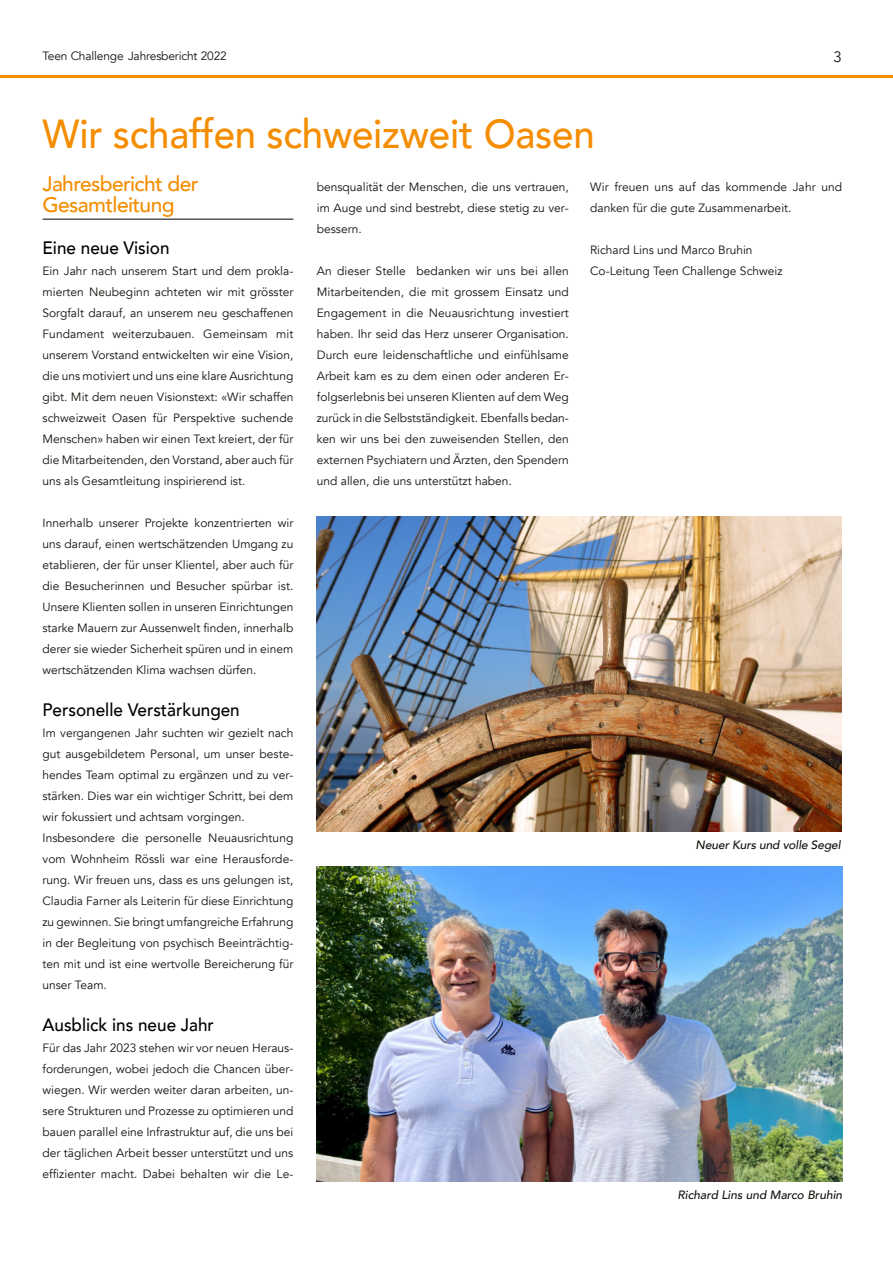
<style>
.page{position:relative;width:893px;height:1263px;background:#fff}
.page>*{position:absolute;margin:0;border:0;box-sizing:border-box;transform-origin:0 0}
.t1{font:500 40.5px "Avenir";letter-spacing:-.005em;color:#f48d00;scale:.95 1}
.t2{font:500 21px/21px "Avenir";letter-spacing:-.03em;color:#f48d00}
.t3{font:500 18px "Avenir";color:#000;scale:.95 1}
.t4{font:15px "Avenir";color:#12120d}
.t5{font:12px/21px "Avenir";color:#12120d;text-align:justify}
.t6{font:italic 500 12px "Avenir";letter-spacing:-.01em;color:#12120d}
</style>
<div class="page">
<hr style="left:0;top:75px;width:893px;height:3px;background:#f48d00">
<hr style="left:43px;top:218px;width:250px;height:2px;background:#555756">
<img style="left:317px;top:517px;width:525px;height:314px">
<img style="left:317px;top:867px;width:525px;height:314px">
<p class="t5" style="left:43px;top:46px;width:186px">Teen Challenge Jahresbericht 2022</p>
<p class="t4" style="left:834px;top:47px;width:10px">3</p>
<h1 class="t1" style="left:43px;top:108px;width:583px">Wir schaffen schweizweit Oasen</h1>
<h2 class="t2" style="left:43px;top:173px;width:158px">Jahresbericht der<br>Gesamtleitung</h2>
<h3 class="t3" style="left:43px;top:235px;width:135px">Eine neue Vision</h3>
<p class="t5" style="left:43px;top:260px;width:252px">Ein Jahr nach unserem Start und dem prokla&shy;mierten Neubeginn achteten wir mit grösster Sorgfalt darauf, an unserem neu geschaffenen Fundament weiterzubauen. Gemeinsam mit unserem Vorstand entwickelten wir eine Vision, die uns motiviert und uns eine klare Ausrichtung gibt. Mit dem neuen Visionstext: «Wir schaffen schweizweit Oasen für Perspektive suchende Menschen» haben wir einen Text kreiert, der für die Mitarbeitenden, den Vorstand, aber auch für uns als Gesamtleitung inspirierend ist.</p>
<p class="t5" style="left:43px;top:512px;width:252px">Innerhalb unserer Projekte konzentrierten wir uns darauf, einen wertschätzenden Umgang zu etablieren, der für unser Klientel, aber auch für die Besucherinnen und Besucher spürbar ist.<br>Unsere Klienten sollen in unseren Einrichtungen starke Mauern zur Aussenwelt finden, innerhalb derer sie wieder Sicherheit spüren und in einem wertschätzenden Klima wachsen dürfen.</p>
<h3 class="t3" style="left:43px;top:697px;width:209px">Personelle Verstärkungen</h3>
<p class="t5" style="left:43px;top:722px;width:252px;text-align:left">Im vergangenen Jahr suchten wir gezielt nach gut ausgebildetem Personal, um unser beste&shy;hendes Team optimal zu ergänzen und zu ver&shy;stärken. Dies war ein wichtiger Schritt, bei dem wir fokussiert und achtsam vorgingen.<br>Insbesondere die personelle Neuausrichtung vom Wohnheim Rössli war eine Herausforde&shy;rung. Wir freuen uns, dass es uns gelungen ist, Claudia Farner als Leiterin für diese Einrichtung zu gewinnen. Sie bringt umfangreiche Erfahrung in der Begleitung von psychisch Beeinträchtig&shy;ten mit und ist eine wertvolle Bereicherung für unser Team.</p>
<h3 class="t3" style="left:43px;top:1012px;width:182px">Ausblick ins neue Jahr</h3>
<p class="t5" style="left:43px;top:1037px;width:252px">Für das Jahr 2023 stehen wir vor neuen Heraus&shy;forderungen, wobei jedoch die Chancen über&shy;wiegen. Wir werden weiter daran arbeiten, un&shy;sere Strukturen und Prozesse zu optimieren und bauen parallel eine Infrastruktur auf, die uns bei der täglichen Arbeit besser unterstützt und uns effizienter macht. Dabei behalten wir die Le-</p>
<p class="t5" style="left:317px;top:176px;width:254px">bensqualität der Menschen, die uns vertrauen, im Auge und sind bestrebt, diese stetig zu ver&shy;bessern.</p>
<p class="t5" style="left:317px;top:260px;width:254px">An dieser Stelle bedanken wir uns bei allen Mitarbeitenden, die mit grossem Einsatz und Engagement in die Neuausrichtung investiert haben. Ihr seid das Herz unserer Organisation.<br>Durch eure leidenschaftliche und einfühlsame Arbeit kam es zu dem einen oder anderen Er&shy;folgserlebnis bei unseren Klienten auf dem Weg zurück in die Selbstständigkeit. Ebenfalls bedan&shy;ken wir uns bei den zuweisenden Stellen, den externen Psychiatern und Ärzten, den Spendern und allen, die uns unterstützt haben.</p>
<p class="t5" style="left:590px;top:176px;width:254px">Wir freuen uns auf das kommende Jahr und danken für die gute Zusammenarbeit.</p>
<p class="t5" style="left:590px;top:239px;width:194px">Richard Lins und Marco Bruhin<br>Co-Leitung Teen Challenge Schweiz</p>
<p class="t6" style="left:696px;top:837px;width:147px">Neuer Kurs und volle Segel</p>
<p class="t6" style="left:677px;top:1187px;width:166px">Richard Lins und Marco Bruhin</p>
</div>
